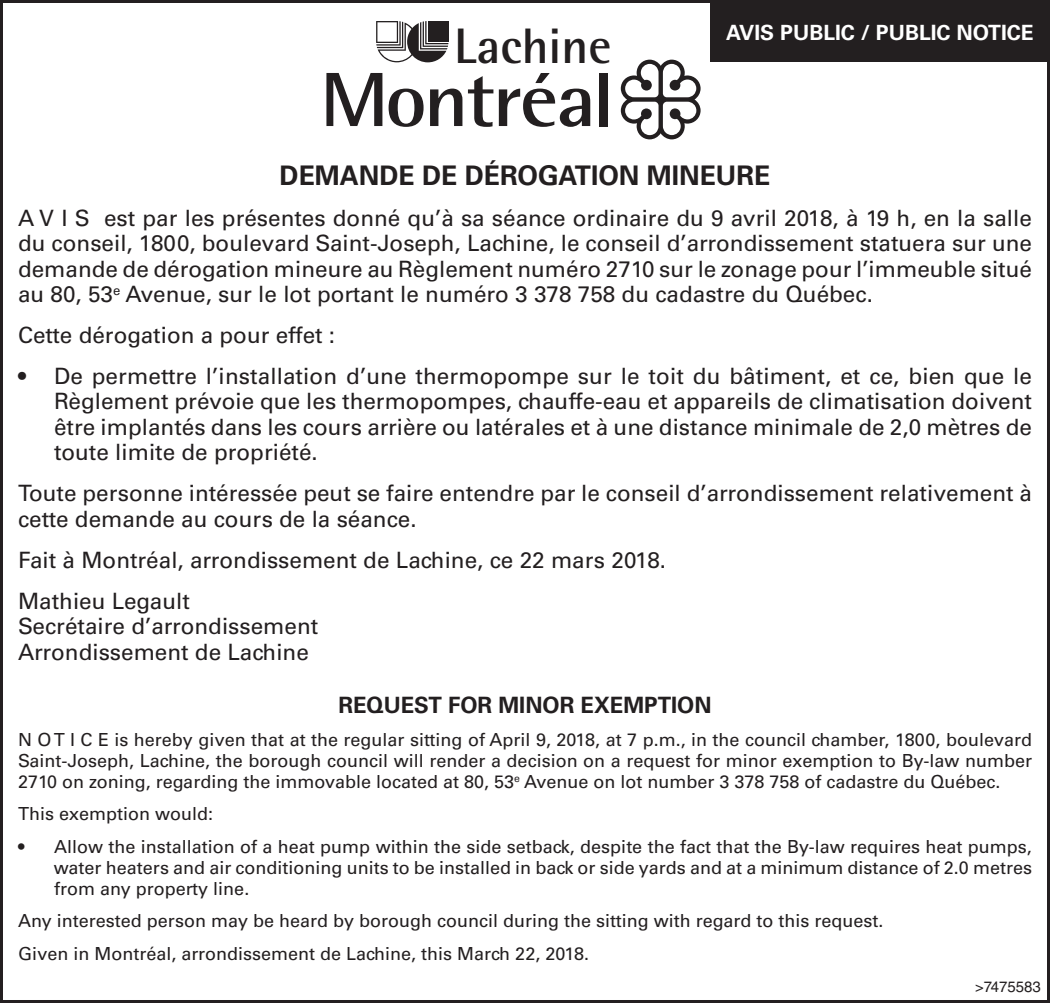
<style>
.page{position:relative;width:1050px;height:1003px;background:#fff}
.page>*{position:absolute;margin:0;border:0;box-sizing:border-box;transform-origin:0 0}
.t1{font:700 115.5px "Rotis Semi Sans";color:#231f20}
.t2{font:700 49.8px "Rotis Semi Sans";color:#231f20}
.t3{font:700 27px "Univers LT Std";color:#231f20}
.t4{font:22.5px/25.5px "Univers LT Std";color:#231f20}
.t5{font:700 22.5px "Univers LT Std";color:#231f20}
.t6{font:700 21px "Univers LT Std";color:#fff}
.t7{font:18px/21px "Univers LT Std";color:#231f20;text-align:justify}
.t8{font:15px "Helvetica LT Std";color:#231f20}
</style>
<div class="page">
<div style="left:710px;top:2px;width:340px;height:60px;background:#231f20"></div>
<svg style="left:326px;top:73px;width:56px;height:53px"></svg>
<svg style="left:389px;top:89px;width:35px;height:38px"></svg>
<svg style="left:430px;top:89px;width:32px;height:37px"></svg>
<svg style="left:468px;top:76px;width:25px;height:51px"></svg>
<svg style="left:499px;top:73px;width:91px;height:54px"></svg>
<div style="left:599px;top:73px;width:8px;height:53px;background:#231f20"></div>
<svg style="left:621px;top:60px;width:80px;height:79px"></svg>
<svg style="left:376px;top:21px;width:72px;height:41px"></svg>
<h2 class="t2" style="left:454px;top:15px;width:159px">Lachine</h2>
<p class="t6" style="left:726px;top:20px;width:309px">AVIS PUBLIC / PUBLIC NOTICE</p>
<p class="t3" style="left:280px;top:159px;width:296px">DEMANDE DE DÉROGATION</p>
<p class="t3" style="left:647px;top:159px;width:42px">MINEU</p>
<p class="t3" style="left:737px;top:159px;width:32px">RE</p>
<p class="t4" style="left:18px;top:205px;width:1016px;text-align:justify">A V I S est par les présentes donné qu’à sa séance ordinaire du 9 avril 2018, à 19 h, en la salle du conseil, 1800, boulevard Saint-Joseph, Lachine, le conseil d’arrondissement statuera sur une demande de dérogation mineure au Règlement numéro 2710 sur le zonage pour l’immeuble situé au 80, 53<sup>e</sup> Avenue, sur le lot portant le numéro 3 378 758 du cadastre du Québec.</p>
<p class="t4" style="left:18px;top:322px;width:319px">Cette dérogation a pour effet :</p>
<p class="t4" style="left:54px;top:363px;width:980px;text-align:justify;text-indent:-36px">• De permettre l’installation d’une thermopompe sur le toit du bâtiment, et ce, bien que le Règlement prévoie que les thermopompes, chauffe-eau et appareils de climatisation doivent être implantés dans les cours arrière ou latérales et à une distance minimale de 2,0 mètres de toute limite de propriété.</p>
<p class="t4" style="left:18px;top:481px;width:1016px">Toute personne intéressée peut se faire entendre par le conseil d’arrondissement relativement à cette demande au cours de la séance.</p>
<p class="t4" style="left:18px;top:540px;width:650px;line-height:40.8px">Fait à Montréal, arrondissement de Lachine, ce 22 mars 2018.<br>Mathieu Legault</p>
<p class="t4" style="left:18px;top:614px;width:302px">Secrétaire d’arrondissement<br>Arrondissement de Lachine</p>
<p class="t5" style="left:338px;top:692px;width:61px">REQUEST</p>
<p class="t5" style="left:448px;top:692px;width:210px">FOR MINOR EXEMPTION</p>
<p class="t7" style="left:18px;top:729px;width:1016px">N O T I C E is hereby given that at the regular sitting of April 9, 2018, at 7 p.m., in the council chamber, 1800, boulevard Saint-Joseph, Lachine, the borough council will render a decision on a request for minor exemption to By-law number 2710 on zoning, regarding the immovable located at 80, 53<sup>e</sup> Avenue on lot number 3 378 758 of cadastre du Québec.</p>
<p class="t7" style="left:18px;top:803px;width:197px">This exemption would:</p>
<p class="t7" style="left:54px;top:836px;width:980px;text-indent:-36px">• Allow the installation of a heat pump within the side setback, despite the fact that the By-law requires heat pumps, water heaters and air conditioning units to be installed in back or side yards and at a minimum distance of 2.0 metres from any property line.</p>
<p class="t7" style="left:18px;top:905px;width:867px;line-height:32.7px">Any interested person may be heard by borough council during the sitting with regard to this request.<br>Given in Montréal, arrondissement de Lachine, this March 22, 2018.</p>
<h1 class="t1" style="left:622px;top:304px;width:365px">Lachine</h1>
<p class="t8" style="left:975px;top:978px;width:67px">&gt;7475583</p>
</div>
